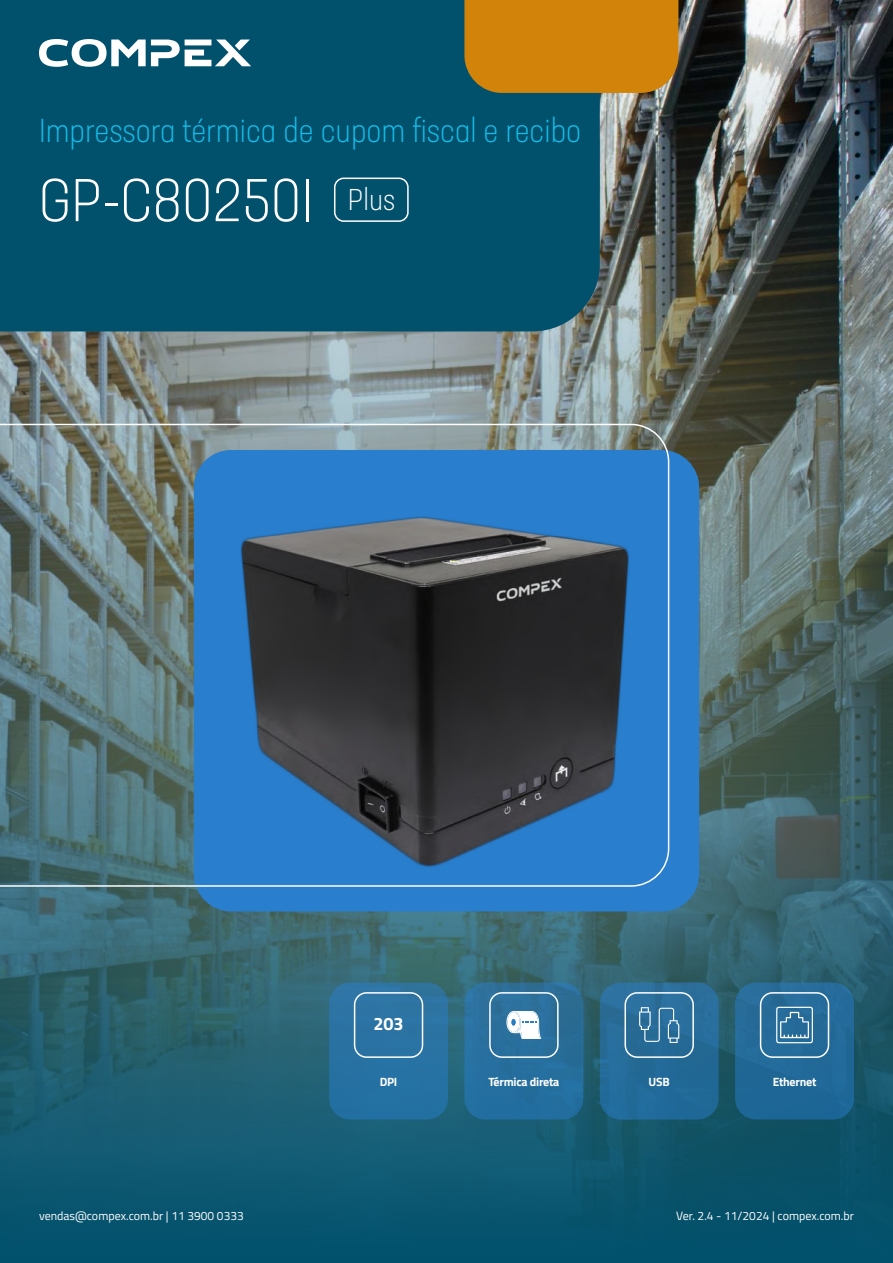
<style>
.page{position:relative;width:893px;height:1263px;background:#fff}
.page>*{position:absolute;margin:0;border:0;box-sizing:border-box;transform-origin:0 0}
.t1{font:300 condensed 60px "Neusa Next Pro";color:#fff}
.t2{font:300 condensed 33px "Neusa Next Pro";color:#15bde9}
.t3{font:300 condensed 30px "Neusa Next Pro";color:#fff}
.t4{font:700 18px "Titillium Web";color:#fff}
.t5{font:12px "Titillium Web";color:#fff}
.t6{font:700 12px "Titillium Web";letter-spacing:-.02em;color:#fff}
</style>
<div class="page">
<img style="left:0;top:0;width:893px;height:1263px">
<div style="left:194px;top:450px;width:505px;height:461px;background:#297ecd;border-radius:38px"></div>
<svg style="left:0;top:424px;width:669px;height:463px;background:#688183"></svg>
<img style="left:196px;top:450px;width:471px;height:437px">
<div style="left:0;top:0;width:600px;height:331px;background:#01516d"></div>
<div style="left:464px;top:0;width:214px;height:93px;background:#d18409"></div>
<svg style="left:39px;top:39px;width:212px;height:28px"></svg>
<div style="left:334px;top:178px;width:75px;height:44px;border:2px solid #fff;border-radius:9px"></div>
<div style="left:600px;top:983px;width:119px;height:136px;background:#246a99;border-radius:21px"></div>
<div style="left:464px;top:983px;width:119px;height:136px;background:#276f9e;border-radius:21px"></div>
<div style="left:329px;top:983px;width:119px;height:136px;background:#2972a3;border-radius:21px"></div>
<div style="left:354px;top:992px;width:69px;height:66px;border:2px solid #fff;border-radius:12px"></div>
<div style="left:489px;top:992px;width:70px;height:66px;border:2px solid #fff;border-radius:12px"></div>
<div style="left:624px;top:992px;width:70px;height:66px;border:2px solid #fff;border-radius:12px"></div>
<svg style="left:506px;top:1011px;width:35px;height:28px"></svg>
<svg style="left:639px;top:1007px;width:40px;height:36px"></svg>
<div style="left:735px;top:983px;width:119px;height:136px;background:#226998;border-radius:21px"></div>
<div style="left:760px;top:992px;width:69px;height:66px;border:2px solid #fff;border-radius:12px"></div>
<svg style="left:776px;top:1007px;width:37px;height:36px"></svg>
<h2 class="t2" style="left:39px;top:111px;width:544px">Impressora térmica de cupom fiscal e recibo</h2>
<h3 class="t3" style="left:348px;top:181px;width:49px">Plus</h3>
<h1 class="t1" style="left:39px;top:164px;width:276px">GP-C80250I</h1>
<h3 class="t4" style="left:373px;top:1010px;width:32px">203</h3>
<p class="t6" style="left:380px;top:1073px;width:19px">DPI</p>
<p class="t6" style="left:488px;top:1073px;width:73px">Térmica direta</p>
<p class="t6" style="left:649px;top:1073px;width:23px">USB</p>
<p class="t6" style="left:773px;top:1073px;width:45px">Ethernet</p>
<p class="t5" style="left:39px;top:1207px;width:206px">vendas@compex.com.br | 11 3900 0333</p>
<p class="t5" style="left:676px;top:1207px;width:179px">Ver. 2.4 - 11/2024 | compex.com.br</p>
</div>
